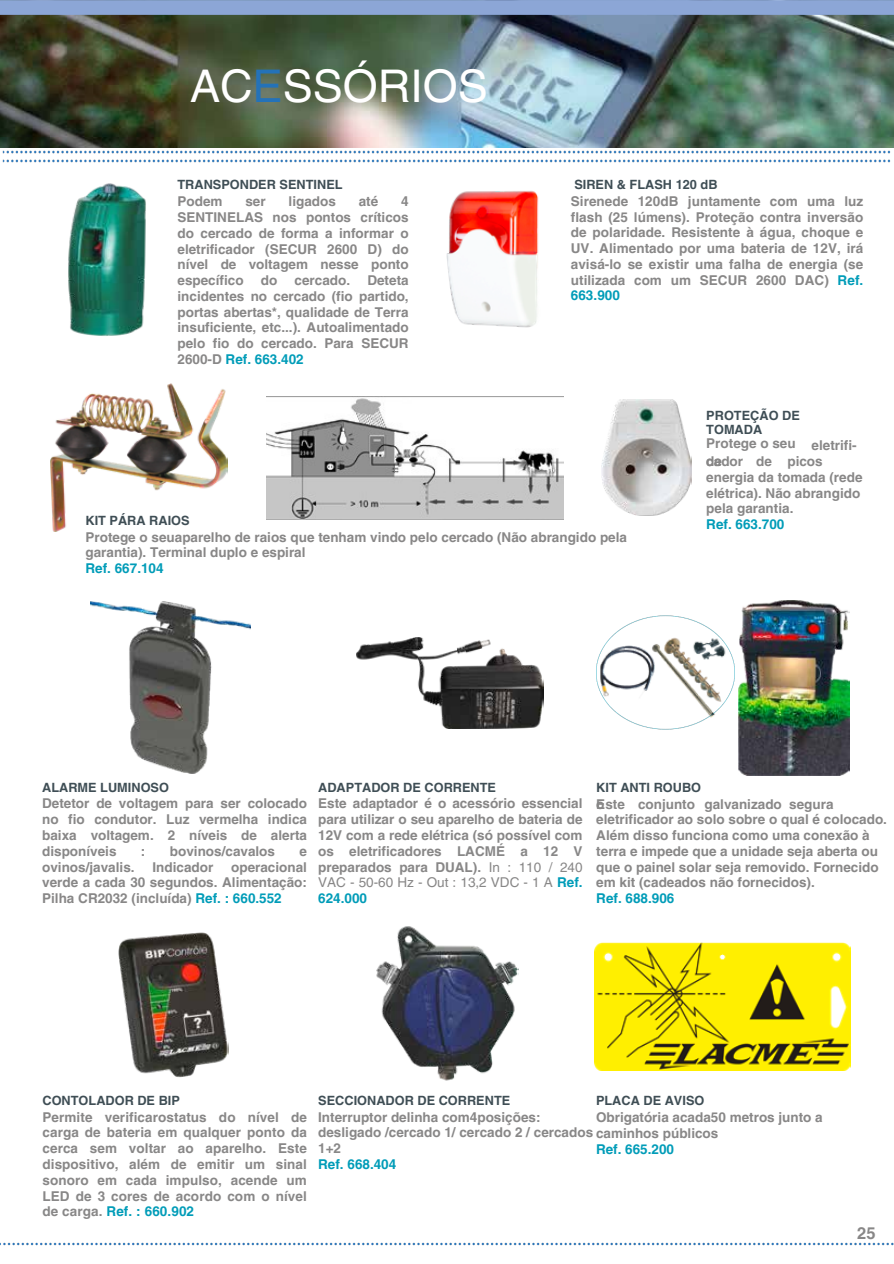
<style>
.page{position:relative;width:894px;height:1264px;background:#fff}
.page>*{position:absolute;margin:0;border:0;box-sizing:border-box;transform-origin:0 0}
.t1{font:45px "Helvetica LT Pro";color:#fff}
.t2{font:700 16.5px "Helvetica LT Pro";color:#888787}
.t3{font:700 13.5px/15.8px "Helvetica LT Pro";color:#888787;text-align:justify}
.t4{font:700 13.5px "Helvetica LT Pro";color:#009cb8}
.t5{font:700 12.75px/13.5px "Helvetica LT Pro";color:#3f4e55}
.s1{color:#2472b8}
.s2{color:#009cb8}
.s3{font-weight:400}
</style>
<div class="page">
<img style="left:0;top:147px;width:893px;height:16px">
<img style="left:0;top:15px;width:893px;height:132px">
<img style="left:0;top:1242px;width:893px;height:4px">
<img style="left:119px;top:932px;width:109px;height:145px">
<img style="left:376px;top:926px;width:142px;height:155px">
<img style="left:594px;top:942px;width:256px;height:128px">
<img style="left:90px;top:601px;width:160px;height:172px">
<img style="left:356px;top:637px;width:187px;height:92px">
<img style="left:738px;top:600px;width:111px;height:175px">
<img style="left:596px;top:615px;width:138px;height:114px">
<img style="left:50px;top:383px;width:177px;height:148px">
<img style="left:601px;top:400px;width:90px;height:116px">
<img style="left:266px;top:396px;width:297px;height:123px">
<img style="left:68px;top:183px;width:78px;height:153px">
<img style="left:447px;top:191px;width:92px;height:137px">
<h1 class="t1" style="left:190px;top:69px;width:299px">AC<span class="s1">E</span>SSÓRIOS</h1>
<p class="t5" style="left:177px;top:179px;width:167px">TRANSPONDER SENTINEL</p>
<p class="t3" style="left:177px;top:195px;width:47px">Podem</p>
<p class="t3" style="left:245px;top:195px;width:22px">ser</p>
<p class="t3" style="left:288px;top:195px;width:49px">ligados</p>
<p class="t3" style="left:358px;top:195px;width:21px">até</p>
<p class="t3" style="left:177px;top:195px;width:232px;text-indent:223px">4<br>SENTINELAS nos pontos críticos do cercado de forma a informar o eletrificador (SECUR 2600 D) do nível de voltagem nesse ponto específico</p>
<p class="t3" style="left:177px;top:274px;width:232px;text-indent:190px">Deteta incidentes no cercado (fio partido, portas abertas*, qualidade de Terra insuficiente, etc...). Autoalimentado pelo fio do cercado. Para SECUR 2600-D <span class="s2">Ref. 663.402</span></p>
<p class="t3" style="left:261px;top:274px;width:18px">do</p>
<p class="t3" style="left:294px;top:274px;width:57px">cercado.</p>
<p class="t5" style="left:574px;top:179px;width:145px">SIREN &amp; FLASH 120 dB</p>
<p class="t3" style="left:570px;top:194px;width:294px">Sirenede 120dB juntamente com uma luz flash (25 lúmens). Proteção contra inversão de polaridade. Resistente à água, choque e UV. Alimentado por uma bateria de 12V, irá avisá-lo se existir uma falha de energia (se utilizada com um SECUR 2600 DAC) <span class="s2">Ref.<br>663.900</span></p>
<p class="t5" style="left:85px;top:514px;width:106px">KIT PÁRA RAIOS</p>
<p class="t3" style="left:85px;top:530px;width:543px">Protege o seuaparelho de raios que tenham vindo pelo cercado (Não abrangido pela garantia). Terminal duplo e espiral</p>
<p class="t4" style="left:85px;top:563px;width:80px">Ref. 667.104</p>
<p class="t5" style="left:706px;top:410px;width:95px">PROTEÇÃO DE<br>TOMADA</p>
<p class="t3" style="left:706px;top:437px;width:91px">Protege o seu</p>
<p class="t3" style="left:706px;top:438px;width:158px;text-align:left;text-indent:105px">eletrifi&shy;cdaedor de picos energia da tomada (rede elétrica). Não abrangido pela garantia.</p>
<p class="t4" style="left:706px;top:519px;width:80px">Ref. 663.700</p>
<p class="t5" style="left:42px;top:781px;width:128px">ALARME LUMINOSO</p>
<p class="t3" style="left:42px;top:797px;width:266px">Detetor de voltagem para ser colocado no fio condutor. Luz vermelha indica baixa voltagem. 2 níveis de alerta disponíveis</p>
<p class="t3" style="left:141px;top:844px;width:6px">:</p>
<p class="t3" style="left:170px;top:844px;width:107px">bovinos/cavalos</p>
<p class="t3" style="left:299px;top:844px;width:9px">e</p>
<p class="t3" style="left:42px;top:860px;width:94px">ovinos/javalis.</p>
<p class="t3" style="left:152px;top:860px;width:62px">Indicador</p>
<p class="t3" style="left:42px;top:860px;width:266px;text-indent:189px">operacional verde a cada 30 segundos. Alimentação:<br>Pilha CR2032 (incluída) <span class="s2">Ref. : 660.552</span></p>
<p class="t5" style="left:318px;top:781px;width:179px">ADAPTADOR DE CORRENTE</p>
<p class="t3" style="left:318px;top:797px;width:266px">Este adaptador é o acessório essencial para utilizar o seu aparelho de bateria de 12V com a rede elétrica (só possível com os eletrificadores LACMÉ a 12 V preparados para DUAL). <span class="s3">In : 110 / 240<br>VAC - 50-60 Hz - Out : 13,2 VDC - 1 A</span> <span class="s2">Ref.<br>624.000</span></p>
<p class="t5" style="left:596px;top:781px;width:106px">KIT ANTI ROUBO</p>
<p class="t3" style="left:596px;top:797px;width:292px;text-align:left">Eoste conjunto galvanizado segura eletrificador ao solo sobre o qual é colocado.<br>Além disso funciona como uma conexão à terra e impede que a unidade seja aberta ou que o painel solar seja removido. Fornecido em kit (cadeados não fornecidos).</p>
<p class="t4" style="left:596px;top:893px;width:80px">Ref. 688.906</p>
<p class="t5" style="left:42px;top:1094px;width:139px">CONTOLADOR DE BIP</p>
<p class="t5" style="left:318px;top:1094px;width:193px">SECCIONADOR DE CORRENTE</p>
<p class="t5" style="left:596px;top:1094px;width:110px">PLACA DE AVISO</p>
<p class="t3" style="left:42px;top:1110px;width:266px">Permite verificarostatus do nível de carga de bateria em qualquer ponto da cerca sem voltar ao aparelho. Este dispositivo, além de emitir um sinal sonoro em cada impulso, acende um LED de 3 cores de acordo com o nível de carga. <span class="s2">Ref. : 660.902</span></p>
<p class="t3" style="left:318px;top:1110px;width:401px;text-align:left">Interruptor delinha com4posições:<br>desligado /cercado 1/ cercado 2 / cercados caminhos públicos<br>1+2</p>
<p class="t3" style="left:596px;top:1110px;width:228px">Obrigatória acada50 metros junto a</p>
<p class="t4" style="left:596px;top:1144px;width:80px">Ref. 665.200</p>
<p class="t4" style="left:318px;top:1159px;width:80px">Ref. 668.404</p>
<p class="t2" style="left:857px;top:1226px;width:20px">25</p>
</div>
